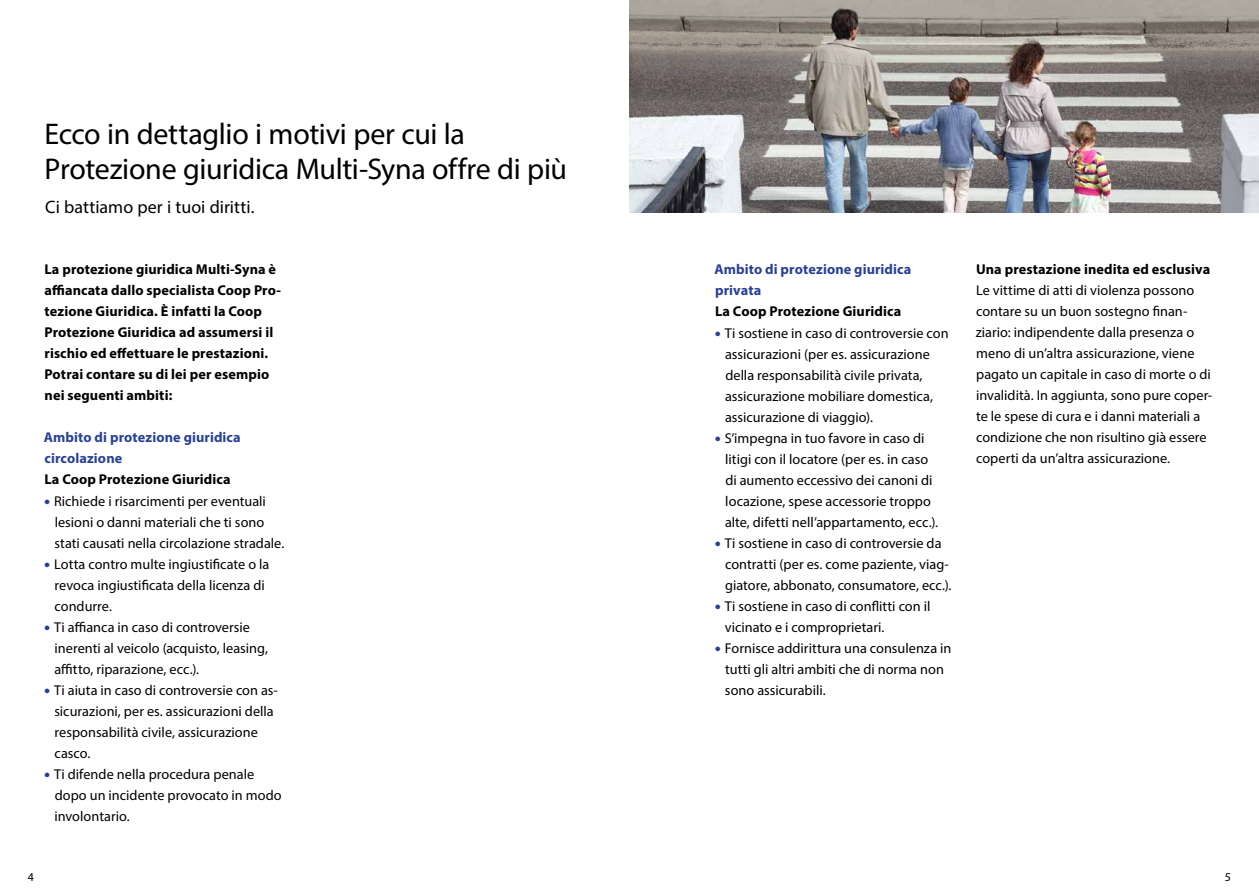
<style>
.page{position:relative;width:1259px;height:893px;background:#fff}
.page>*{position:absolute;margin:0;border:0;box-sizing:border-box;transform-origin:0 0}
.t1{font:30px/34.5px "Myriad Pro";letter-spacing:-.01em;color:#000001}
.t2{font:18px "Myriad Pro";color:#000001}
.t3{font:14.25px/21px "Myriad Pro";color:#000001}
.t4{font:700 14.25px/21px "Myriad Pro";letter-spacing:.01em;color:#000001}
.t5{font:700 14.25px/21px "Myriad Pro";letter-spacing:.01em;color:#284196}
.t6{font:12px "Myriad Pro";color:#000001}
.s1{font-family:"The Sans";font-weight:300;font-size:21px;color:#284196}
</style>
<div class="page">
<img style="left:629px;top:0;width:630px;height:213px">
<h1 class="t1" style="left:45px;top:117px;width:524px">Ecco in dettaglio i motivi per cui la<br>Protezione giuridica Multi-Syna offre di più</h1>
<p class="t2" style="left:45px;top:195px;width:211px">Ci battiamo per i tuoi diritti.</p>
<p class="t4" style="left:44px;top:259px;width:238px">La protezione giuridica Multi-Syna è affiancata dallo specialista Coop Pro&shy;tezione Giuridica. È infatti la Coop Protezione Giuridica ad assumersi il rischio ed effettuare le prestazioni.<br>Potrai contare su di lei per esempio nei seguenti ambiti:</p>
<p class="t5" style="left:44px;top:427px;width:198px">Ambito di protezione giuridica circolazione</p>
<p class="t4" style="left:44px;top:469px;width:188px">La Coop Protezione Giuridica</p>
<p class="t3" style="left:54px;top:490px;width:231px;text-indent:-12px"><span class="s1">•</span> Richiede i risarcimenti per eventuali lesioni o danni materiali che ti sono stati causati nella circolazione stradale.</p>
<p class="t3" style="left:55px;top:553px;width:216px;text-indent:-12px"><span class="s1">•</span> Lotta contro multe ingiustificate o la revoca ingiustificata della licenza di condurre.</p>
<p class="t3" style="left:54px;top:616px;width:215px;text-indent:-12px"><span class="s1">•</span> Ti affianca in caso di controversie inerenti al veicolo (acquisto, leasing, affitto, riparazione, ecc.).</p>
<p class="t3" style="left:54px;top:679px;width:225px;text-indent:-12px"><span class="s1">•</span> Ti aiuta in caso di controversie con as&shy;sicurazioni, per es. assicurazioni della responsabilità civile, assicurazione casco.</p>
<p class="t3" style="left:55px;top:763px;width:229px;text-indent:-12px"><span class="s1">•</span> Ti difende nella procedura penale dopo un incidente provocato in modo involontario.</p>
<p class="t5" style="left:714px;top:259px;width:198px">Ambito di protezione giuridica privata</p>
<p class="t4" style="left:715px;top:301px;width:188px">La Coop Protezione Giuridica</p>
<p class="t3" style="left:725px;top:322px;width:225px;text-indent:-12px"><span class="s1">•</span> Ti sostiene in caso di controversie con assicurazioni (per es. assicurazione della responsabilità civile privata, assicurazione mobiliare domestica, assicurazione di viaggio).</p>
<p class="t3" style="left:725px;top:427px;width:215px;text-indent:-12px"><span class="s1">•</span> S’impegna in tuo favore in caso di litigi con il locatore (per es. in caso di aumento eccessivo dei canoni di locazione, spese accessorie troppo alte, difetti nell’appartamento, ecc.).</p>
<p class="t3" style="left:725px;top:532px;width:228px;text-indent:-12px"><span class="s1">•</span> Ti sostiene in caso di controversie da contratti (per es. come paziente, viag&shy;giatore, abbonato, consumatore, ecc.).</p>
<p class="t3" style="left:725px;top:595px;width:207px;text-indent:-11px"><span class="s1">•</span> Ti sostiene in caso di conflitti con il vicinato e i comproprietari.</p>
<p class="t3" style="left:725px;top:637px;width:228px;text-indent:-12px"><span class="s1">•</span> Fornisce addirittura una consulenza in tutti gli altri ambiti che di norma non sono assicurabili.</p>
<p class="t4" style="left:976px;top:259px;width:236px">Una prestazione inedita ed esclusiva</p>
<p class="t3" style="left:975px;top:280px;width:238px">Le vittime di atti di violenza possono contare su un buon sostegno finan&shy;ziario: indipendente dalla presenza o meno di un’altra assicurazione, viene pagato un capitale in caso di morte o di invalidità. In aggiunta, sono pure coper&shy;te le spese di cura e i danni materiali a condizione che non risultino già essere coperti da un’altra assicurazione.</p>
<p class="t6" style="left:28px;top:869px;width:8px">4</p>
<p class="t6" style="left:1225px;top:869px;width:8px">5</p>
</div>
